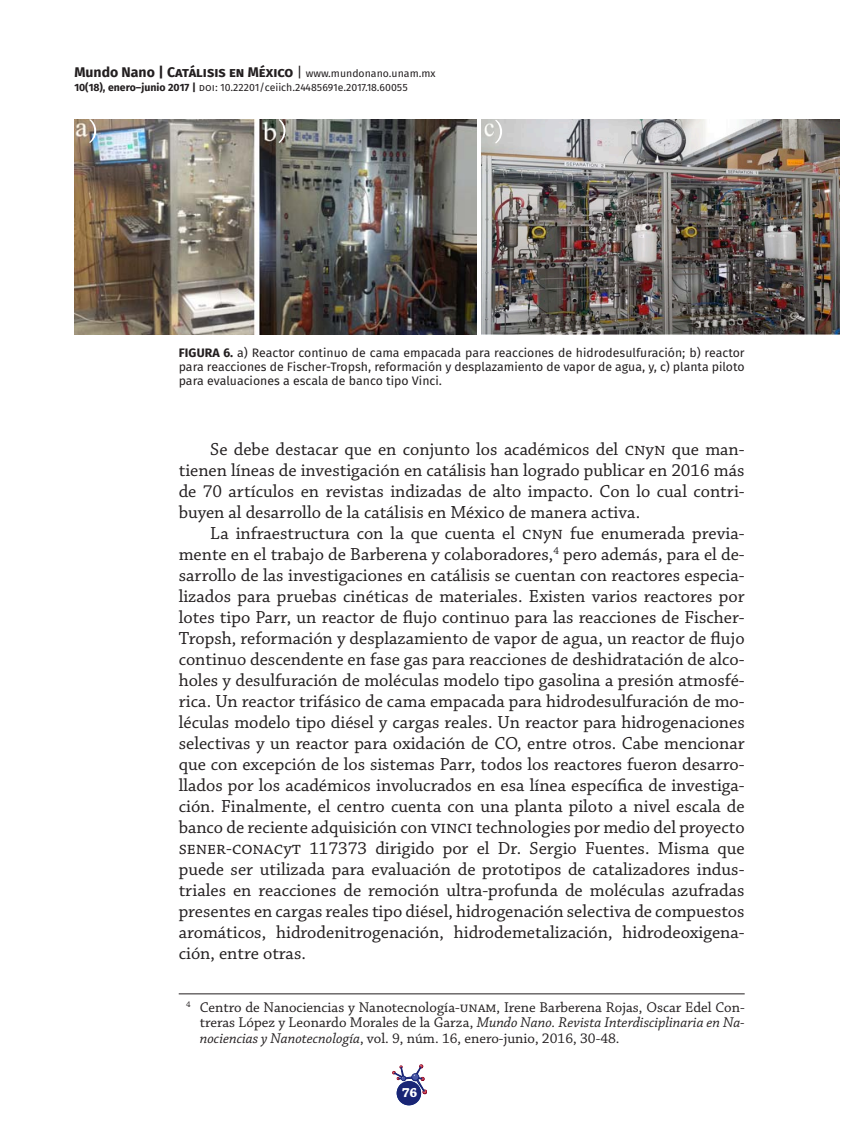
<style>
.page{position:relative;width:844px;height:1141px;background:#fff}
.page>*{position:absolute;margin:0;border:0;box-sizing:border-box;transform-origin:0 0}
.Body_Text{font:18.38px/21px "Chaparral Pro";color:#231f20;text-align:justify}
.Nota_al_pie{font:14.88px/15.8px "Chaparral Pro";color:#231f20;text-align:justify}
.t1{font:700 14px "Fira Sans OT";color:#231f20}
.t2{font:700 14px "Chaparral Pro";color:#fff}
.Pie_Figura{font:12.25px/14px "Fira Sans OT";color:#231f20;text-align:justify}
.t3{font:10.5px "Fira Sans OT";color:#231f20}
.s1{font-weight:400}
.s2{font-weight:400;font-size:10.5px}
.s3{font-weight:700}
.s4{font-style:italic}
</style>
<div class="page">
<svg style="left:392px;top:1065px;width:34px;height:40px"></svg>
<div style="left:396px;top:1081px;width:25px;height:24px;background:#192575;border-radius:50%"></div>
<hr style="left:179px;top:993px;width:565px;height:1px;background:#231f20">
<img style="left:74px;top:119px;width:402px;height:215px">
<svg style="left:89px;top:119px;width:7px;height:24px"></svg>
<svg style="left:278px;top:119px;width:7px;height:24px"></svg>
<img style="left:481px;top:120px;width:357px;height:214px">
<svg style="left:495px;top:120px;width:7px;height:24px"></svg>
<p class="t1" style="left:74px;top:62px;width:362px">Mundo Nano | Catálisis en México <span class="s1">|</span> <span class="s2">www.mundonano.unam.mx</span></p>
<p class="t3" style="left:74px;top:80px;width:335px"><span class="s3">10(18), enero–junio 2017 |</span> doi: 10.22201/ceiich.24485691e.2017.18.60055</p>
<p class="Pie_Figura" style="left:179px;top:346px;width:567px"><span class="s3">FIGURA 6.</span> a) Reactor continuo de cama empacada para reacciones de hidrodesulfuración; b) reactor para reacciones de Fischer-Tropsh, reformación y desplazamiento de vapor de agua, y, c) planta piloto para evaluaciones a escala de banco tipo Vinci.</p>
<p class="Body_Text" style="left:179px;top:439px;width:567px;text-indent:32px">Se debe destacar que en conjunto los académicos del cnyn que man&shy;tienen líneas de investigación en catálisis han logrado publicar en 2016 más de 70 artículos en revistas indizadas de alto impacto. Con lo cual contri&shy;buyen al desarrollo de la catálisis en México de manera activa.</p>
<p class="Body_Text" style="left:179px;top:523px;width:567px;text-indent:31px">La infraestructura con la que cuenta el cnyn fue enumerada previa&shy;mente en el trabajo de Barberena y colaboradores,<sup>4</sup> pero además, para el de&shy;sarrollo de las investigaciones en catálisis se cuentan con reactores especia&shy;lizados para pruebas cinéticas de materiales. Existen varios reactores por lotes tipo Parr, un reactor de flujo continuo para las reacciones de Fischer-Tropsh, reformación y desplazamiento de vapor de agua, un reactor de flujo continuo descendente en fase gas para reacciones de deshidratación de alco&shy;holes y desulfuración de moléculas modelo tipo gasolina a presión atmosfé&shy;rica. Un reactor trifásico de cama empacada para hidrodesulfuración de mo&shy;léculas modelo tipo diésel y cargas reales. Un reactor para hidrogenaciones selectivas y un reactor para oxidación de CO, entre otros. Cabe mencionar que con excepción de los sistemas Parr, todos los reactores fueron desarro&shy;llados por los académicos involucrados en esa línea específica de investiga&shy;ción. Finalmente, el centro cuenta con una planta piloto a nivel escala de banco de reciente adquisición con vinci technologies por medio del proyecto sener-conacyt 117373 dirigido por el Dr. Sergio Fuentes. Misma que puede ser utilizada para evaluación de prototipos de catalizadores indus&shy;triales en reacciones de remoción ultra-profunda de moléculas azufradas presentes en cargas reales tipo diésel, hidrogenación selectiva de compuestos aromáticos, hidrodenitrogenación, hidrodemetalización, hidrodeoxigena&shy;ción, entre otras.</p>
<p class="Nota_al_pie" style="left:200px;top:1000px;width:546px;text-indent:-14px"><sup>4</sup> Centro de Nanociencias y Nanotecnología-unam, Irene Barberena Rojas, Oscar Edel Con&shy;treras López y Leonardo Morales de la Garza, <span class="s4">Mundo Nano. Revista Interdisciplinaria en Na&shy;nociencias y Nanotecnología</span>, vol. 9, núm. 16, enero-junio, 2016, 30-48.</p>
<p class="t2" style="left:401px;top:1085px;width:17px">76</p>
</div>
